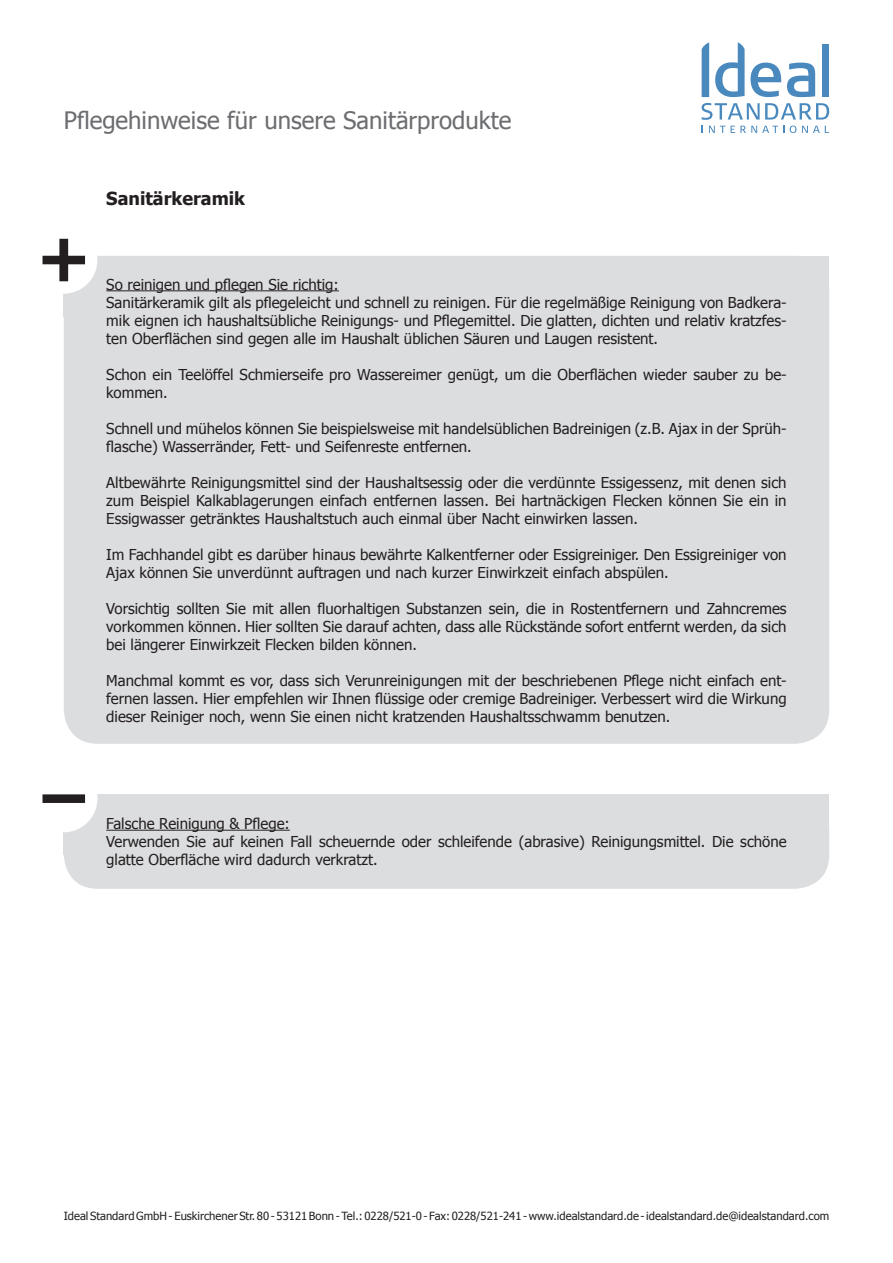
<style>
.page{position:relative;width:893px;height:1263px;background:#fff}
.page>*{position:absolute;margin:0;border:0;box-sizing:border-box;transform-origin:0 0}
.t1{font:24px "Tahoma";color:#6c6d70}
.t2{font:700 18px "Tahoma";color:#231f20}
.t3{font:15px/18px "Tahoma";color:#231f20}
.t4{font:11.25px "Tahoma";color:#231f20}
</style>
<div class="page">
<svg style="left:702px;top:103px;width:127px;height:17px"></svg>
<svg style="left:709px;top:126px;width:16px;height:7px"></svg>
<svg style="left:731px;top:126px;width:53px;height:7px"></svg>
<svg style="left:790px;top:126px;width:6px;height:7px"></svg>
<svg style="left:802px;top:126px;width:27px;height:7px"></svg>
<svg style="left:702px;top:43px;width:7px;height:54px"></svg>
<svg style="left:787px;top:63px;width:28px;height:34px"></svg>
<div style="left:822px;top:45px;width:7px;height:52px;background:#4a89be"></div>
<svg style="left:715px;top:43px;width:66px;height:54px"></svg>
<div style="left:64px;top:794px;width:765px;height:95px;background:#dcdddf;border-radius:34px"></div>
<div style="left:30px;top:765px;width:67px;height:67px;background:#fff;border-radius:50%"></div>
<svg style="left:43px;top:794px;width:42px;height:9px"></svg>
<div style="left:64px;top:256px;width:765px;height:488px;background:#dcdddf;border-radius:34px"></div>
<div style="left:30px;top:226px;width:67px;height:68px;background:#fff;border-radius:50%"></div>
<svg style="left:43px;top:239px;width:42px;height:42px"></svg>
<hr style="left:106px;top:290px;width:233px;height:1px;background:#231f20">
<hr style="left:106px;top:830px;width:184px;height:1px;background:#231f20">
<h1 class="t1" style="left:64px;top:104px;width:449px">Pflegehinweise für unsere Sanitärprodukte</h1>
<p class="t2" style="left:106px;top:186px;width:140px">Sanitärkeramik</p>
<p class="t3" style="left:106px;top:274px;width:682px">So reinigen und pflegen Sie richtig:<br>Sanitärkeramik gilt als pflegeleicht und schnell zu reinigen. Für die regelmäßige Reinigung von Badkera&shy;mik eignen ich haushaltsübliche Reinigungs- und Pflegemittel. Die glatten, dichten und relativ kratzfes&shy;ten Oberflächen sind gegen alle im Haushalt üblichen Säuren und Laugen resistent.</p>
<p class="t3" style="left:106px;top:364px;width:682px">Schon ein Teelöffel Schmierseife pro Wassereimer genügt, um die Oberflächen wieder sauber zu be&shy;kommen.</p>
<p class="t3" style="left:106px;top:418px;width:682px">Schnell und mühelos können Sie beispielsweise mit handelsüblichen Badreinigen (z.B. Ajax in der Sprüh&shy;flasche) Wasserränder, Fett- und Seifenreste entfernen.</p>
<p class="t3" style="left:106px;top:472px;width:682px;text-align:justify">Altbewährte Reinigungsmittel sind der Haushaltsessig oder die verdünnte Essigessenz, mit denen sich zum Beispiel Kalkablagerungen einfach entfernen lassen. Bei hartnäckigen Flecken können Sie ein in Essigwasser getränktes Haushaltstuch auch einmal über Nacht einwirken lassen.</p>
<p class="t3" style="left:106px;top:544px;width:682px">Im Fachhandel gibt es darüber hinaus bewährte Kalkentferner oder Essigreiniger. Den Essigreiniger von<br>Ajax können Sie unverdünnt auftragen und nach kurzer Einwirkzeit einfach abspülen.</p>
<p class="t3" style="left:106px;top:598px;width:682px;text-align:justify">Vorsichtig sollten Sie mit allen fluorhaltigen Substanzen sein, die in Rostentfernern und Zahncremes vorkommen können. Hier sollten Sie darauf achten, dass alle Rückstände sofort entfernt werden, da sich bei längerer Einwirkzeit Flecken bilden können.</p>
<p class="t3" style="left:106px;top:670px;width:682px;text-align:justify">Manchmal kommt es vor, dass sich Verunreinigungen mit der beschriebenen Pflege nicht einfach ent&shy;fernen lassen. Hier empfehlen wir Ihnen flüssige oder cremige Badreiniger. Verbessert wird die Wirkung dieser Reiniger noch, wenn Sie einen nicht kratzenden Haushaltsschwamm benutzen.</p>
<p class="t3" style="left:106px;top:814px;width:682px">Falsche Reinigung &amp; Pflege:<br>Verwenden Sie auf keinen Fall scheuernde oder schleifende (abrasive) Reinigungsmittel. Die schöne glatte Oberfläche wird dadurch verkratzt.</p>
<p class="t4" style="left:64px;top:1209px;width:767px">Ideal Standard GmbH - Euskirchener Str. 80 - 53121 Bonn - Tel.: 0228/521-0 - Fax: 0228/521-241 - www.idealstandard.de - idealstandard.de@idealstandard.com</p>
</div>
